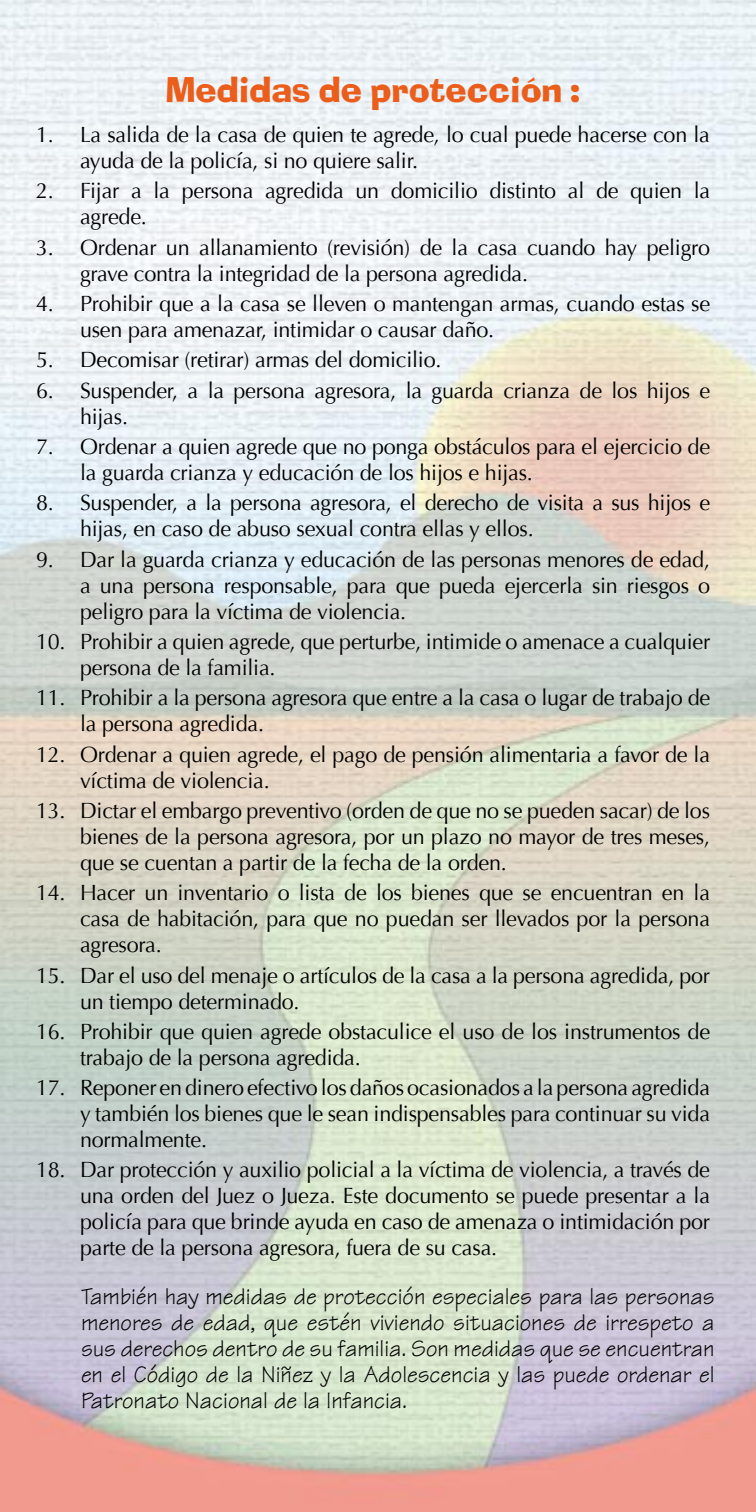
<style>
.page{position:relative;width:756px;height:1512px;background:#fff}
.page>*{position:absolute;margin:0;border:0;box-sizing:border-box;transform-origin:0 0}
.TIT2{font:34px "Ad Lib Font";color:#eb5d1b}
.BODY{font:24px/26px "Tekton";color:#000;text-align:justify}
.FLOTA{font:22px/26px "Optima";letter-spacing:-.01em;color:#000}
</style>
<div class="page">
<p class="TIT2" style="left:166px;top:69px;width:416px">Medidas de protección :</p>
<p class="FLOTA" style="left:80px;top:122px;width:632px;text-indent:-44px">1. La salida de la casa de quien te agrede, lo cual puede hacerse con la ayuda de la policía, si no quiere salir.</p>
<p class="FLOTA" style="left:80px;top:178px;width:632px;text-indent:-44px">2. Fijar a la persona agredida un domicilio distinto al de quien la agrede.</p>
<p class="FLOTA" style="left:80px;top:235px;width:632px;text-indent:-44px">3. Ordenar un allanamiento (revisión) de la casa cuando hay peligro grave contra la integridad de la persona agredida.</p>
<p class="FLOTA" style="left:80px;top:291px;width:632px;text-indent:-44px">4. Prohibir que a la casa se lleven o mantengan armas, cuando estas se usen para amenazar, intimidar o causar daño.</p>
<p class="FLOTA" style="left:36px;top:347px;width:407px">5. Decomisar (retirar) armas del domicilio.</p>
<p class="FLOTA" style="left:80px;top:377px;width:632px;text-indent:-44px">6. Suspender, a la persona agresora, la guarda crianza de los hijos e hijas.</p>
<p class="FLOTA" style="left:80px;top:434px;width:632px;text-indent:-44px">7. Ordenar a quien agrede que no ponga obstáculos para el ejercicio de la guarda crianza y educación de los hijos e hijas.</p>
<p class="FLOTA" style="left:80px;top:490px;width:632px;text-indent:-44px">8. Suspender, a la persona agresora, el derecho de visita a sus hijos e hijas, en caso de abuso sexual contra ellas y ellos.</p>
<p class="FLOTA" style="left:80px;top:546px;width:632px;text-align:justify;text-indent:-44px">9. Dar la guarda crianza y educación de las personas menores de edad, a una persona responsable, para que pueda ejercerla sin riesgos o peligro para la víctima de violencia.</p>
<p class="FLOTA" style="left:80px;top:629px;width:632px;text-indent:-44px">10. Prohibir a quien agrede, que perturbe, intimide o amenace a cualquier persona de la familia.</p>
<p class="FLOTA" style="left:80px;top:685px;width:632px;text-indent:-44px">11. Prohibir a la persona agresora que entre a la casa o lugar de trabajo de la persona agredida.</p>
<p class="FLOTA" style="left:80px;top:741px;width:632px;text-indent:-44px">12. Ordenar a quien agrede, el pago de pensión alimentaria a favor de la víctima de violencia.</p>
<p class="FLOTA" style="left:80px;top:798px;width:632px;text-align:justify;text-indent:-44px">13. Dictar el embargo preventivo (orden de que no se pueden sacar) de los bienes de la persona agresora, por un plazo no mayor de tres meses, que se cuentan a partir de la fecha de la orden.</p>
<p class="FLOTA" style="left:80px;top:880px;width:632px;text-align:justify;text-indent:-44px">14. Hacer un inventario o lista de los bienes que se encuentran en la casa de habitación, para que no puedan ser llevados por la persona agresora.</p>
<p class="FLOTA" style="left:80px;top:962px;width:632px;text-indent:-44px">15. Dar el uso del menaje o artículos de la casa a la persona agredida, por un tiempo determinado.</p>
<p class="FLOTA" style="left:80px;top:1019px;width:632px;text-indent:-44px">16. Prohibir que quien agrede obstaculice el uso de los instrumentos de trabajo de la persona agredida.</p>
<p class="FLOTA" style="left:80px;top:1075px;width:632px;text-align:justify;text-indent:-44px">17. Reponer en dinero efectivo los daños ocasionados a la persona agredida y también los bienes que le sean indispensables para continuar su vida normalmente.</p>
<p class="FLOTA" style="left:80px;top:1157px;width:632px;text-align:justify;text-indent:-44px">18. Dar protección y auxilio policial a la víctima de violencia, a través de una orden del Juez o Jueza. Este documento se puede presentar a la policía para que brinde ayuda en caso de amenaza o intimidación por parte de la persona agresora, fuera de su casa.</p>
<p class="BODY" style="left:81px;top:1283px;width:635px">También hay medidas de protección especiales para las personas menores de edad, que estén viviendo situaciones de irrespeto a sus derechos dentro de su familia. Son medidas que se encuentran en el Código de la Niñez y la Adolescencia y las puede ordenar el Patronato Nacional de la Infancia.</p>
</div>
